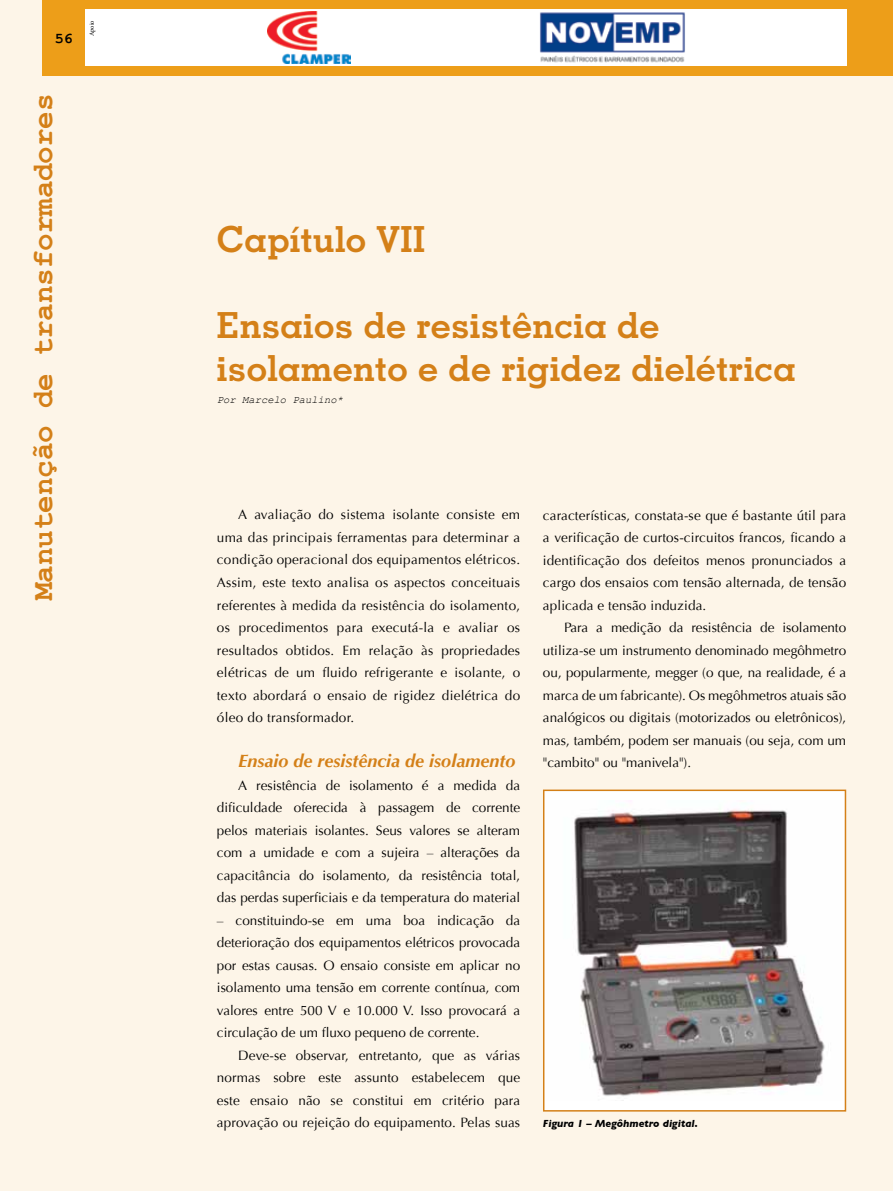
<style>
.page{position:relative;width:893px;height:1191px;background:#fdf5e8}
.page>*{position:absolute;margin:0;border:0;box-sizing:border-box;transform-origin:0 0}
.t1{font:700 36px/43.2px "Geometric Slab 703 BT";letter-spacing:.01em;color:#d48018}
.t2{font:700 30px "Courier New";color:#d48018}
.t3{font:italic 700 18px "Optima";color:#d48018}
.t4{font:700 15px "Courier New";color:#000}
.t5{font:13.5px/22.5px "Optima";color:#000;text-align:justify}
.t6{font:italic 700 10.5px "Gill Sans";color:#000}
.t7{font:italic 10.5px "Courier New";color:#000}
.t8{font:6.3px "Minion Pro";letter-spacing:-.005em;color:#000}
</style>
<div class="page">
<div style="left:43px;top:0;width:850px;height:76px;background:#ed9e19"></div>
<div style="left:85px;top:9px;width:761px;height:57px;background:#fff"></div>
<img style="left:268px;top:11px;width:82px;height:52px">
<img style="left:540px;top:12px;width:145px;height:51px">
<div style="left:543px;top:789px;width:303px;height:322px;background:#fff;border:2px solid #d48018"></div>
<img style="left:574px;top:800px;width:251px;height:296px">
<p class="t4" style="left:55px;top:29px;width:19px">56</p>
<p class="t8" style="left:88px;top:36px;width:17px;rotate:-90deg">Apoio</p>
<h2 class="t2" style="left:24px;top:600px;width:508px;rotate:-90deg">Manutenção de transformadores</h2>
<h1 class="t1" style="left:217px;top:217px;width:210px">Capítulo VII</h1>
<h1 class="t1" style="left:217px;top:303px;width:580px">Ensaios de resistência de isolamento e de rigidez dielétrica</h1>
<p class="t7" style="left:217px;top:392px;width:127px">Por Marcelo Paulino*</p>
<p class="t5" style="left:217px;top:504px;width:305px;text-indent:21px">A avaliação do sistema isolante consiste em uma das principais ferramentas para determinar a condição operacional dos equipamentos elétricos.<br>Assim, este texto analisa os aspectos conceituais referentes à medida da resistência do isolamento, os procedimentos para executá-la e avaliar os resultados obtidos. Em relação às propriedades elétricas de um fluido refrigerante e isolante, o texto abordará o ensaio de rigidez dielétrica do óleo do transformador.</p>
<h3 class="t3" style="left:238px;top:750px;width:279px">Ensaio de resistência de isolamento</h3>
<p class="t5" style="left:217px;top:774px;width:305px;text-indent:21px">A resistência de isolamento é a medida da dificuldade oferecida à passagem de corrente pelos materiais isolantes. Seus valores se alteram com a umidade e com a sujeira – alterações da capacitância do isolamento, da resistência total, das perdas superficiais e da temperatura do material</p>
<p class="t5" style="left:217px;top:909px;width:305px">– constituindo-se em uma boa indicação da deterioração dos equipamentos elétricos provocada por estas causas. O ensaio consiste em aplicar no isolamento uma tensão em corrente contínua, com valores entre 500 V e 10.000 V. Isso provocará a circulação de um fluxo pequeno de corrente.</p>
<p class="t5" style="left:217px;top:1044px;width:305px;text-indent:21px">Deve-se observar, entretanto, que as várias normas sobre este assunto estabelecem que este ensaio não se constitui em critério para aprovação ou rejeição do equipamento. Pelas suas</p>
<p class="t5" style="left:543px;top:504px;width:305px">características, constata-se que é bastante útil para a verificação de curtos-circuitos francos, ficando a identificação dos defeitos menos pronunciados a cargo dos ensaios com tensão alternada, de tensão aplicada e tensão induzida.</p>
<p class="t5" style="left:543px;top:616px;width:305px;text-indent:21px">Para a medição da resistência de isolamento utiliza-se um instrumento denominado megôhmetro ou, popularmente, megger (o que, na realidade, é a marca de um fabricante). Os megôhmetros atuais são analógicos ou digitais (motorizados ou eletrônicos), mas, também, podem ser manuais (ou seja, com um "cambito" ou "manivela").</p>
<p class="t6" style="left:543px;top:1117px;width:157px">Figura 1 – Megôhmetro digital.</p>
</div>
